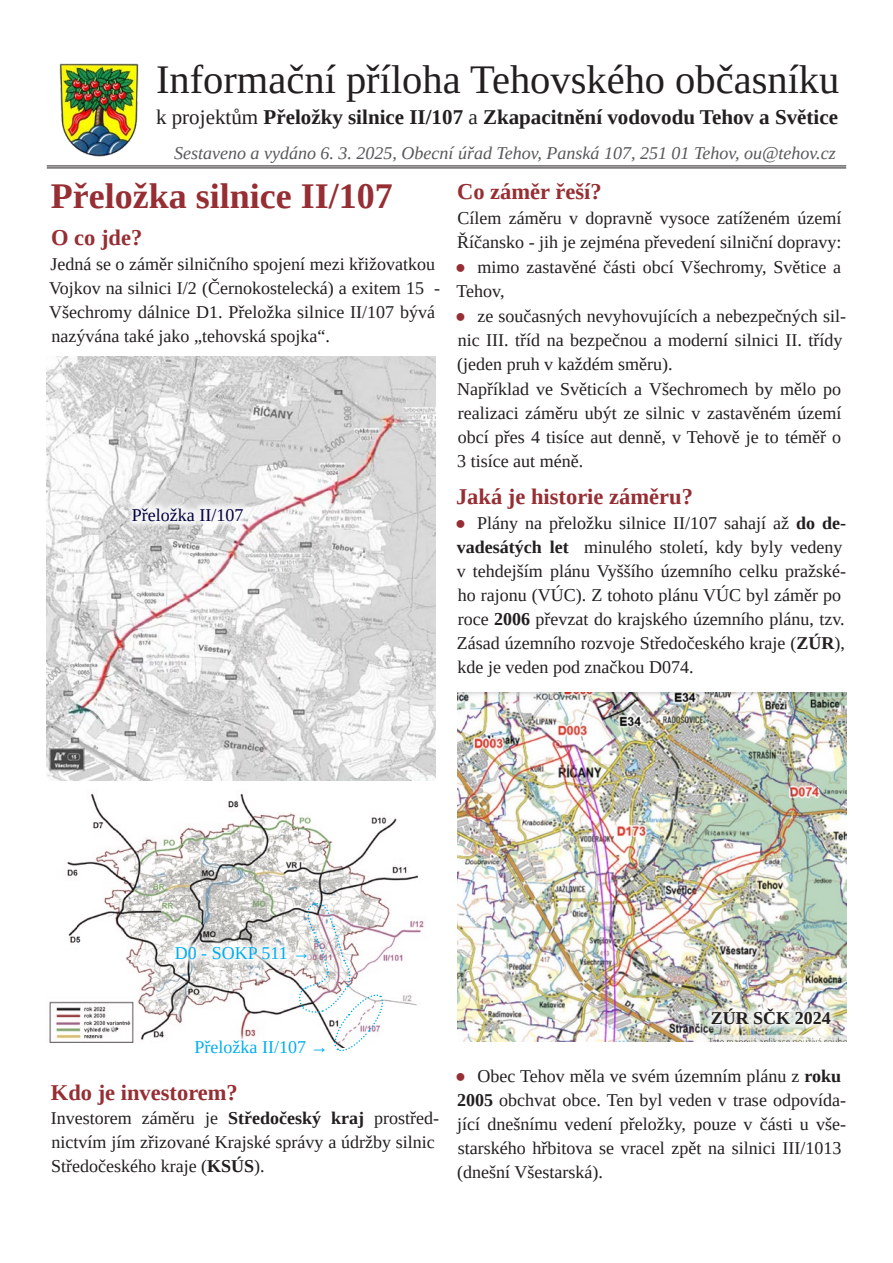
<style>
.page{position:relative;width:893px;height:1263px;background:#fff}
.page>*{position:absolute;margin:0;border:0;box-sizing:border-box;transform-origin:0 0}
.t1{font:40.5px "Liberation Serif";color:#231f20}
.t2{font:700 36px "Liberation Serif";color:#962e33}
.t3{font:700 22.5px "Liberation Serif";color:#962e33}
.t4{font:700 21px "Liberation Serif";color:#231f20}
.t5{font:18px/24px "Liberation Serif";color:#231f20}
.t6{font:italic 18px "Liberation Serif";color:#57585a}
.t7{font:18px "Liberation Serif";color:#00aeef}
.t8{font:18px "Liberation Serif";color:#000042}
.t9{font:700 18px "Liberation Serif";color:#231f20}
.s1{font-weight:400}
.s2{font-family:"Times New Roman";color:#962e33}
.s3{font-weight:700}
</style>
<div class="page">
<img style="left:59px;top:63px;width:80px;height:94px">
<hr style="left:47px;top:165px;width:799px;height:1px;background:#231f20">
<hr style="left:47px;top:167px;width:799px;height:1px;background:#231f20">
<svg style="left:49px;top:793px;width:375px;height:250px"></svg>
<img style="left:47px;top:356px;width:389px;height:425px">
<svg style="left:299px;top:902px;width:86px;height:150px"></svg>
<div style="left:167px;top:939px;width:147px;height:28px;background:#fff;opacity:.75"></div>
<div style="left:187px;top:1032px;width:145px;height:29px;background:#fff"></div>
<img style="left:457px;top:692px;width:389px;height:350px">
<div style="left:704px;top:1000px;width:134px;height:31px;background:#fff;opacity:.75"></div>
<div style="left:125px;top:500px;width:126px;height:28px;background:#fff;opacity:.75"></div>
<h1 class="t1" style="left:156px;top:54px;width:685px">Informační příloha Tehovského občasníku</h1>
<p class="t4" style="left:156px;top:103px;width:684px"><span class="s1">k projektům</span> Přeložky silnice II/107 <span class="s1">a</span> Zkapacitnění vodovodu Tehov a Světice</p>
<p class="t6" style="left:174px;top:142px;width:663px">Sestaveno a vydáno 6. 3. 2025, Obecní úřad Tehov, Panská 107, 251 01 Tehov, ou@tehov.cz</p>
<h2 class="t2" style="left:51px;top:172px;width:343px">Přeložka silnice II/107</h2>
<p class="t3" style="left:51px;top:222px;width:93px">O co jde?</p>
<p class="t5" style="left:49px;top:252px;width:392px">Jedná se o záměr silničního spojení mezi křižovatkou Vojkov na silnici I/2 (Černokostelecká) a exitem 15 - Všechromy dálnice D1. Přeložka silnice II/107 bývá nazývána také jako „tehovská spojka“.</p>
<p class="t8" style="left:132px;top:503px;width:113px">Přeložka II/107</p>
<p class="t3" style="left:457px;top:176px;width:146px">Co záměr řeší?</p>
<p class="t5" style="left:457px;top:206px;width:386px">Cílem záměru v dopravně vysoce zatíženém území<br>Říčansko - jih je zejména převedení silniční dopravy:</p>
<p class="t5" style="left:455px;top:255px;width:387px"><span class="s2">●</span> mimo zastavěné části obcí Všechromy, Světice a<br>Tehov,</p>
<p class="t5" style="left:455px;top:304px;width:392px"><span class="s2">●</span> ze současných nevyhovujících a nebezpečných sil&shy;nic III. tříd na bezpečnou a moderní silnici II. třídy (jeden pruh v každém směru).<br>Například ve Světicích a Všechromech by mělo po realizaci záměru ubýt ze silnic v zastavěném území obcí přes 4 tisíce aut denně, v Tehově je to téměř o 3 tisíce aut méně.</p>
<p class="t3" style="left:456px;top:481px;width:238px">Jaká je historie záměru?</p>
<p class="t5" style="left:455px;top:511px;width:392px"><span class="s2">●</span> Plány na přeložku silnice II/107 sahají až <span class="s3">do de&shy;vadesátých let</span> minulého století, kdy byly vedeny v tehdejším plánu Vyššího územního celku pražské&shy;ho rajonu (VÚC). Z tohoto plánu VÚC byl záměr po roce <span class="s3">2006</span> převzat do krajského územního plánu, tzv.<br>Zásad územního rozvoje Středočeského kraje (<span class="s3">ZÚR</span>), kde je veden pod značkou D074.</p>
<p class="t7" style="left:175px;top:941px;width:137px">D0 - SOKP 511 →</p>
<p class="t7" style="left:195px;top:1035px;width:135px">Přeložka II/107 →</p>
<p class="t3" style="left:51px;top:1077px;width:189px">Kdo je investorem?</p>
<p class="t5" style="left:51px;top:1106px;width:390px">Investorem záměru je <span class="s3">Středočeský kraj</span> prostřed&shy;nictvím jím zřizované Krajské správy a údržby silnic<br>Středočeského kraje (<span class="s3">KSÚS</span>).</p>
<p class="t9" style="left:711px;top:1005px;width:122px">ZÚR SČK 2024</p>
<p class="t5" style="left:455px;top:1064px;width:392px"><span class="s2">●</span> Obec Tehov měla ve svém územním plánu z <span class="s3">roku 2005</span> obchvat obce. Ten byl veden v trase odpovída&shy;jící dnešnímu vedení přeložky, pouze v části u vše&shy;starského hřbitova se vracel zpět na silnici III/1013 (dnešní Všestarská).</p>
</div>
